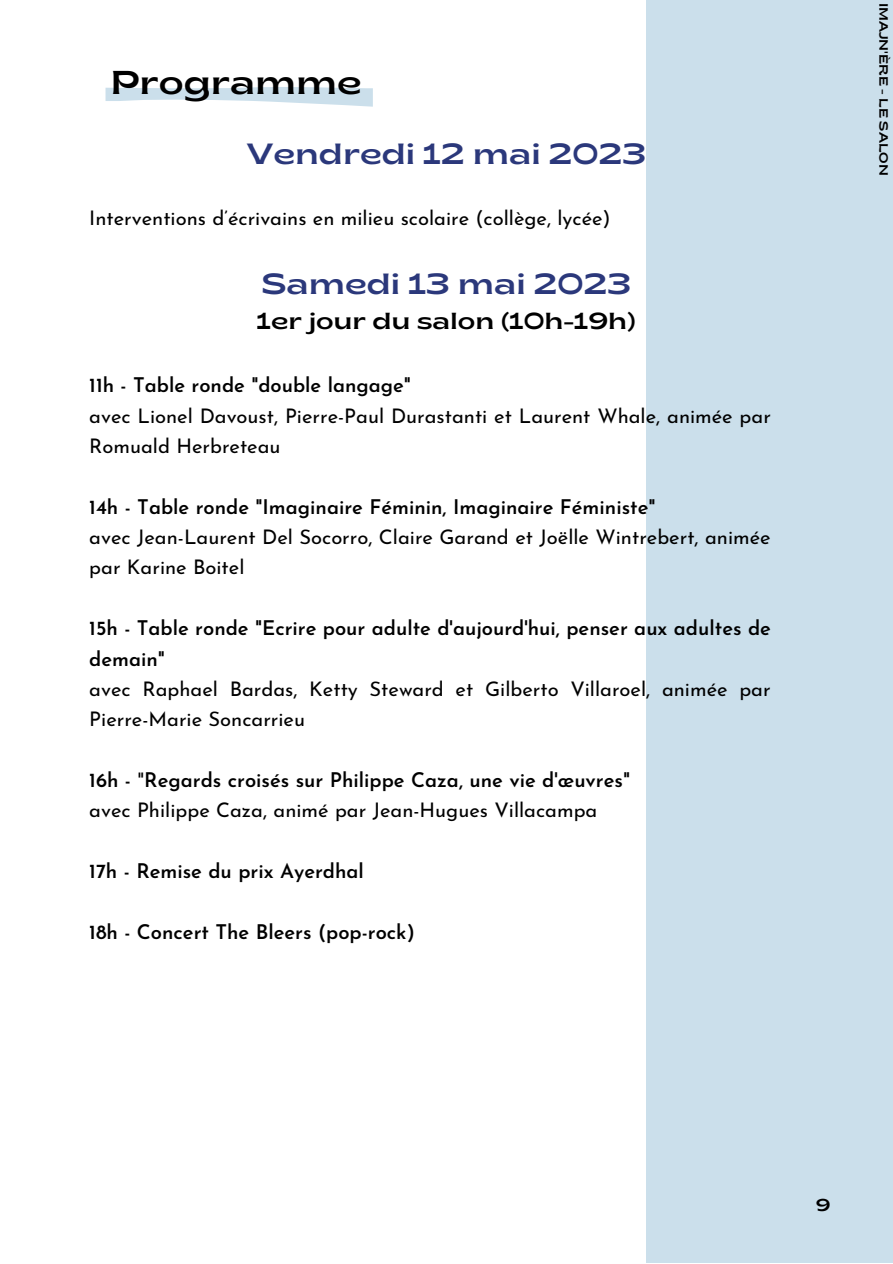
<style>
.page{position:relative;width:893px;height:1264px;background:#fff}
.page>*{position:absolute;margin:0;border:0;box-sizing:border-box;transform-origin:0 0}
.t1{font:semi-expanded 33px "Brice";color:#000}
.t2{font:semi-expanded 29.25px "Brice";color:#2b387b}
.t3{font:semi-expanded 23.25px "Brice";color:#000}
.t4{font:600 20.1px/30.3px "Josefin Sans";color:#000}
.t5{font:20.1px/30.3px "Josefin Sans";color:#000}
.t6{font:semi-expanded 17.25px "Brice";color:#000}
.t7{font:semi-expanded 12px "Brice";color:#000}
.s1{font-weight:400}
</style>
<div class="page">
<svg style="left:105px;top:87px;width:268px;height:20px"></svg>
<div style="left:646px;top:0;width:246px;height:1262px;background:#cbdfeb"></div>
<h1 class="t1" style="left:110px;top:69px;width:253px">Programme</h1>
<h2 class="t2" style="left:247px;top:142px;width:400px">Vendredi 12 mai 2023</h2>
<p class="t5" style="left:89px;top:205px;width:523px">Interventions d’écrivains en milieu scolaire (collège, lycée)</p>
<h2 class="t2" style="left:262px;top:272px;width:370px">Samedi 13 mai 2023</h2>
<p class="t3" style="left:257px;top:311px;width:380px">1er jour du salon (10h-19h)</p>
<p class="t4" style="left:89px;top:372px;width:323px">11h - Table ronde "double langage"</p>
<p class="t5" style="left:89px;top:402px;width:683px">avec Lionel Davoust, Pierre-Paul Durastanti et Laurent Whale, animée par<br>Romuald Herbreteau</p>
<p class="t4" style="left:89px;top:493px;width:567px">14h - Table ronde "Imaginaire Féminin, Imaginaire Féministe"</p>
<p class="t5" style="left:89px;top:524px;width:683px">avec Jean-Laurent Del Socorro, Claire Garand et Joëlle Wintrebert, animée par Karine Boitel</p>
<p class="t4" style="left:89px;top:615px;width:683px">15h - Table ronde "Ecrire pour adulte d'aujourd'hui, penser aux adultes de demain"</p>
<p class="t5" style="left:89px;top:675px;width:682px">avec Raphael Bardas, Ketty Steward et Gilberto Villaroel, animée par<br>Pierre-Marie Soncarrieu</p>
<p class="t4" style="left:89px;top:766px;width:542px">16h - <span class="s1">"</span>Regards croisés sur Philippe Caza, une vie d'œuvres" <span class="s1">avec Philippe Caza, animé par Jean-Hugues Villacampa</span></p>
<p class="t4" style="left:89px;top:857px;width:276px">17h - Remise du prix Ayerdhal</p>
<p class="t4" style="left:89px;top:918px;width:327px">18h - Concert The Bleers (pop-rock)</p>
<p class="t7" style="left:888px;top:3px;width:174px;rotate:90deg">IMAJN'ÈRE - LE SALON</p>
<p class="t6" style="left:815px;top:1197px;width:16px">9</p>
</div>
